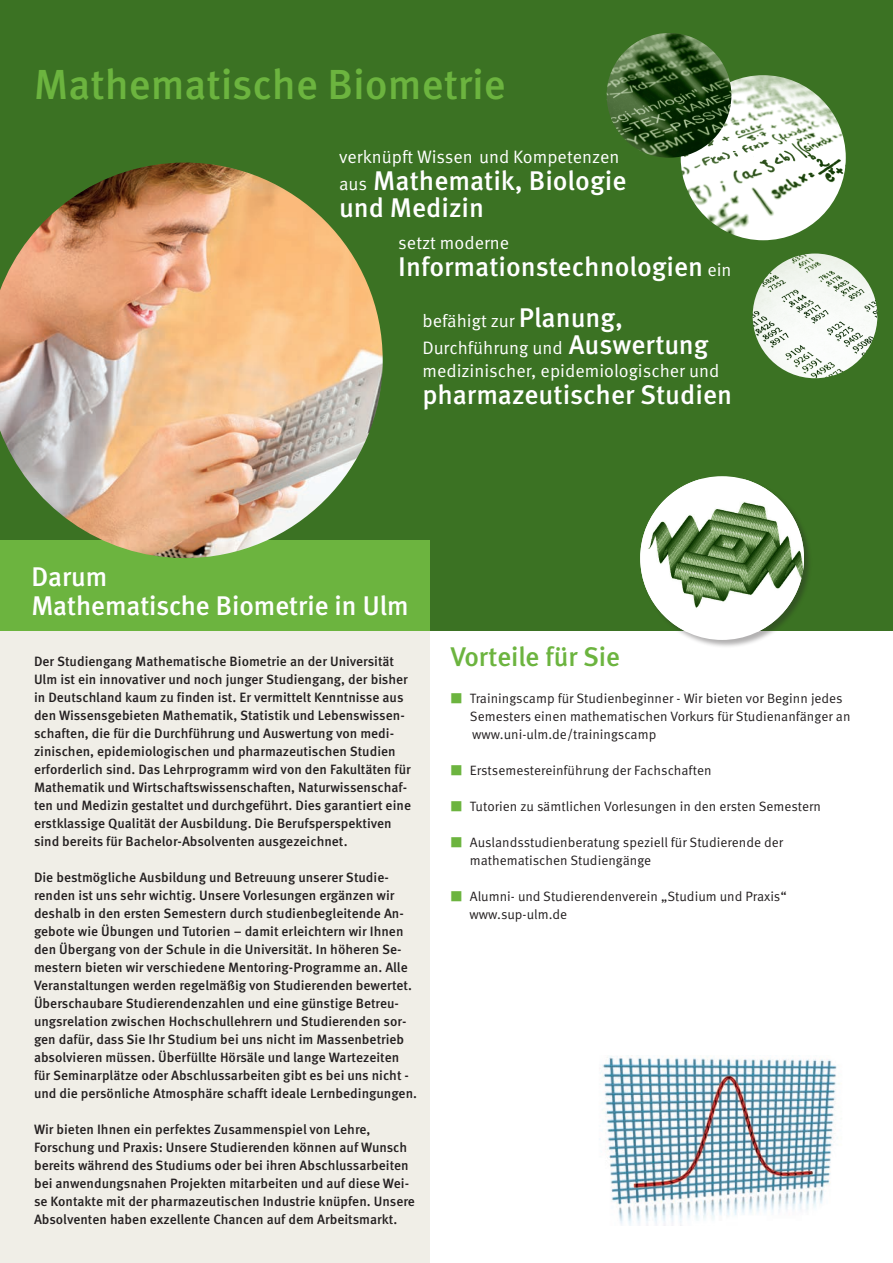
<style>
.page{position:relative;width:893px;height:1263px;background:#fff}
.page>*{position:absolute;margin:0;border:0;box-sizing:border-box;transform-origin:0 0}
.ueberschrift{font:500 42px "Meta OT";color:#6cb43f}
.lauftext{font:500 27px "Meta OT";color:#fff}
.ueberschrift-2{font:500 27px "Meta";color:#fff}
.ueberschrift-3{font:500 27px "Meta";color:#6cb43f}
.lauftext-2{font:18px/22.5px "Meta OT Norm";color:#fff}
.lauftext-3{font:500 13.5px/18px "Meta OT";color:#231f20}
.lauftext-4{font:13.5px/18px "Meta OT Norm";color:#231f20}
.s1{font-family:"Meta OT Norm";font-weight:400;font-size:18px}
.s2{font-family:"Meta OT";font-weight:500;font-size:27px}
.s3{color:#6cb43f}
</style>
<div class="page">
<img style="left:599px;top:1055px;width:238px;height:171px">
<div style="left:0;top:625px;width:429px;height:638px;background:#f0eee7"></div>
<div style="left:0;top:0;width:893px;height:630px;background:#3b7223"></div>
<div style="left:0;top:540px;width:429px;height:90px;background:#6cb43f"></div>
<img style="left:681px;top:75px;width:165px;height:165px;border-radius:83px">
<img style="left:0;top:163px;width:383px;height:395px">
<div style="left:640px;top:476px;width:173px;height:172px;background:#231f20;opacity:.35"></div>
<div style="left:640px;top:476px;width:164px;height:164px;background:#fff;border-radius:50%"></div>
<img style="left:640px;top:479px;width:164px;height:152px">
<img style="left:753px;top:253px;width:124px;height:125px;border-radius:62px">
<img style="left:607px;top:33px;width:124px;height:125px;border-radius:62px">
<p class="ueberschrift" style="left:34px;top:59px;width:473px">Mathematische Biometrie</p>
<p class="lauftext-2" style="left:339px;top:146px;width:282px">verknüpft Wissen und Kompetenzen</p>
<p class="lauftext" style="left:339px;top:164px;width:289px"><span class="s1">aus</span> Mathematik, Biologie</p>
<p class="lauftext" style="left:339px;top:191px;width:146px">und Medizin</p>
<p class="lauftext-2" style="left:398px;top:231px;width:112px">setzt moderne</p>
<p class="lauftext" style="left:398px;top:250px;width:335px">Informationstechnologien <span class="s1">ein</span></p>
<p class="lauftext-2" style="left:422px;top:310px;width:202px">befähigt zur <span class="s2">Planung,</span></p>
<p class="lauftext-2" style="left:422px;top:337px;width:298px">Durchführung und <span class="s2">Auswertung </span>medizinischer, epidemiologischer und</p>
<p class="lauftext" style="left:422px;top:378px;width:311px">pharmazeutischer Studien</p>
<p class="ueberschrift-2" style="left:31px;top:561px;width:78px">Darum</p>
<p class="ueberschrift-2" style="left:31px;top:589px;width:379px">Mathematische Biometrie in Ulm</p>
<p class="lauftext-3" style="left:34px;top:653px;width:379px">Der Studiengang Mathematische Biometrie an der Universität Ulm ist ein innovativer und noch junger Studiengang, der bisher in Deutschland kaum zu finden ist. Er vermittelt Kenntnisse aus den Wissensgebieten Mathematik, Statistik und Lebenswissen&shy;schaften, die für die Durchführung und Auswertung von medi&shy;zinischen, epidemiologischen und pharmazeutischen Studien erforderlich sind. Das Lehrprogramm wird von den Fakultäten für Mathematik und Wirtschaftswissenschaften, Naturwissenschaf&shy;ten und Medizin gestaltet und durchgeführt. Dies garantiert eine erstklassige Qualität der Ausbildung. Die Berufsperspektiven sind bereits für Bachelor-Absolventen ausgezeichnet.</p>
<p class="lauftext-3" style="left:34px;top:868px;width:380px">Die bestmögliche Ausbildung und Betreuung unserer Studie&shy;renden ist uns sehr wichtig. Unsere Vorlesungen ergänzen wir deshalb in den ersten Semestern durch studienbegleitende An&shy;gebote wie Übungen und Tutorien – damit erleichtern wir Ihnen den Übergang von der Schule in die Universität. In höheren Se&shy;mestern bieten wir verschiedene Mentoring-Programme an. Alle Veranstaltungen werden regelmäßig von Studierenden bewertet.</p>
<p class="lauftext-3" style="left:34px;top:994px;width:385px">Überschaubare Studierendenzahlen und eine günstige Betreu&shy;ungsrelation zwischen Hochschullehrern und Studierenden sor&shy;gen dafür, dass Sie Ihr Studium bei uns nicht im Massenbetrieb absolvieren müssen. Überfüllte Hörsäle und lange Wartezeiten für Seminarplätze oder Abschlussarbeiten gibt es bei uns nicht - und die persönliche Atmosphäre schafft ideale Lernbedingungen.</p>
<p class="lauftext-3" style="left:34px;top:1120px;width:382px">Wir bieten Ihnen ein perfektes Zusammenspiel von Lehre, Forschung und Praxis: Unsere Studierenden können auf Wunsch bereits während des Studiums oder bei ihren Abschlussarbeiten bei anwendungsnahen Projekten mitarbeiten und auf diese Wei&shy;se Kontakte mit der pharmazeutischen Industrie knüpfen. Unsere Absolventen haben exzellente Chancen auf dem Arbeitsmarkt.</p>
<p class="ueberschrift-3" style="left:451px;top:640px;width:171px">Vorteile für Sie</p>
<p class="lauftext-4" style="left:470px;top:689px;width:382px;text-indent:-19px"><span class="s3">■</span> Trainingscamp für Studienbeginner - Wir bieten vor Beginn jedes<br>Semesters einen mathematischen Vorkurs für Studienanfänger an www.uni-ulm.de/trainingscamp</p>
<p class="lauftext-4" style="left:451px;top:761px;width:262px"><span class="s3">■</span> Erstsemestereinführung der Fachschaften</p>
<p class="lauftext-4" style="left:451px;top:797px;width:372px"><span class="s3">■</span> Tutorien zu sämtlichen Vorlesungen in den ersten Semestern</p>
<p class="lauftext-4" style="left:470px;top:833px;width:315px;text-indent:-19px"><span class="s3">■</span> Auslandsstudienberatung speziell für Studierende der mathematischen Studiengänge</p>
<p class="lauftext-4" style="left:451px;top:887px;width:337px"><span class="s3">■</span> Alumni- und Studierendenverein „Studium und Praxis“</p>
<p class="lauftext-4" style="left:469px;top:905px;width:99px">www.sup-ulm.de</p>
</div>
